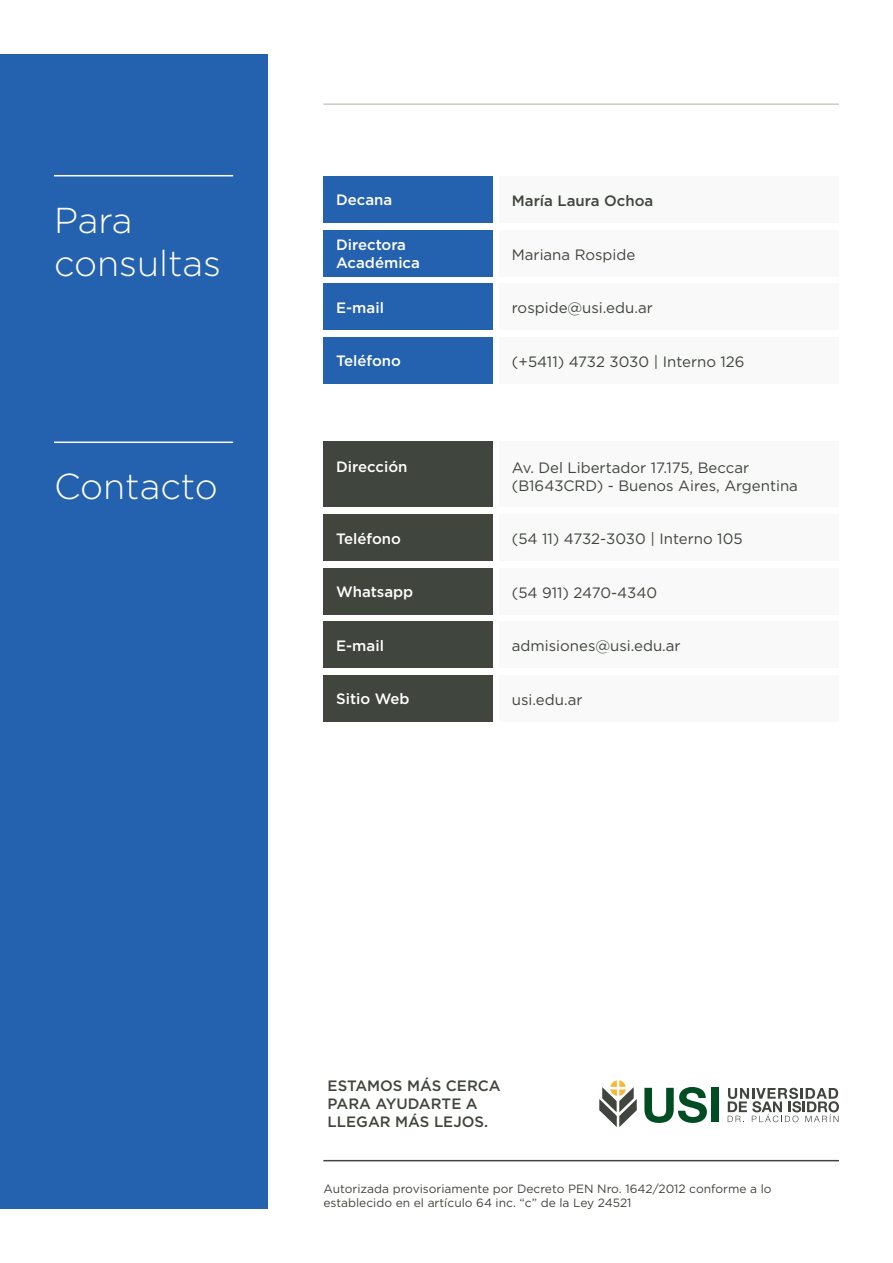
<style>
.page{position:relative;width:893px;height:1263px;background:#fff}
.page>*{position:absolute;margin:0;border:0;box-sizing:border-box;transform-origin:0 0}
.t1{font:300 36px/43.2px "Gotham";color:#fff}
.t2{font:15px "Gotham";color:#40453d}
.t3{font:500 15px/18px "Gotham";color:#fff}
.t4{font:500 15px/18px "Gotham";color:#40453d}
.t5{font:12px/14.4px "Gotham";color:#40453d}
</style>
<div class="page">
<hr style="left:323px;top:1160px;width:516px;height:1px;background:#40453d">
<svg style="left:728px;top:1088px;width:111px;height:34px"></svg>
<svg style="left:644px;top:1087px;width:63px;height:36px"></svg>
<div style="left:711px;top:1088px;width:8px;height:34px;background:#004c23"></div>
<svg style="left:599px;top:1080px;width:38px;height:47px"></svg>
<hr style="left:323px;top:103px;width:516px;height:2px;background:#c9ccc3">
<div style="left:0;top:54px;width:267px;height:1155px;background:#2461ae"></div>
<hr style="left:54px;top:175px;width:179px;height:1px;background:#fff">
<div style="left:323px;top:176px;width:170px;height:46px;background:#2461ae"></div>
<div style="left:323px;top:441px;width:170px;height:66px;background:#40453d"></div>
<div style="left:499px;top:176px;width:340px;height:46px;background:#f8f9f8"></div>
<div style="left:323px;top:230px;width:170px;height:46px;background:#2461ae"></div>
<div style="left:323px;top:514px;width:170px;height:47px;background:#40453d"></div>
<div style="left:323px;top:283px;width:170px;height:47px;background:#2461ae"></div>
<div style="left:323px;top:337px;width:170px;height:47px;background:#2461ae"></div>
<div style="left:323px;top:568px;width:170px;height:46px;background:#40453d"></div>
<div style="left:323px;top:621px;width:170px;height:47px;background:#40453d"></div>
<div style="left:323px;top:675px;width:170px;height:46px;background:#40453d"></div>
<div style="left:499px;top:230px;width:340px;height:46px;background:#f8f9f8"></div>
<div style="left:499px;top:514px;width:340px;height:47px;background:#f8f9f8"></div>
<div style="left:499px;top:283px;width:340px;height:47px;background:#f8f9f8"></div>
<div style="left:499px;top:337px;width:340px;height:47px;background:#f8f9f8"></div>
<div style="left:499px;top:568px;width:340px;height:46px;background:#f8f9f8"></div>
<div style="left:499px;top:621px;width:340px;height:47px;background:#f8f9f8"></div>
<div style="left:499px;top:675px;width:340px;height:46px;background:#f8f9f8"></div>
<div style="left:499px;top:441px;width:340px;height:66px;background:#f8f9f8"></div>
<hr style="left:54px;top:441px;width:179px;height:2px;background:#fff">
<h1 class="t1" style="left:54px;top:198px;width:169px">Para consultas</h1>
<p class="t3" style="left:336px;top:191px;width:58px">Decana</p>
<p class="t3" style="left:336px;top:235px;width:85px">Directora<br>Académica</p>
<p class="t3" style="left:336px;top:298px;width:49px">E-mail</p>
<p class="t3" style="left:336px;top:352px;width:66px">Teléfono</p>
<p class="t4" style="left:512px;top:191px;width:143px">María Laura Ochoa</p>
<p class="t2" style="left:512px;top:246px;width:125px">Mariana Rospide</p>
<p class="t2" style="left:512px;top:300px;width:142px">rospide@usi.edu.ar</p>
<p class="t2" style="left:512px;top:354px;width:234px">(+5411) 4732 3030 | Interno 126</p>
<p class="t3" style="left:336px;top:457px;width:73px">Dirección</p>
<p class="t2" style="left:512px;top:459px;width:239px">Av. Del Libertador 17.175, Beccar</p>
<h1 class="t1" style="left:54px;top:464px;width:165px">Contacto</h1>
<p class="t2" style="left:512px;top:477px;width:288px">(B1643CRD) - Buenos Aires, Argentina</p>
<p class="t3" style="left:336px;top:529px;width:66px">Teléfono</p>
<p class="t2" style="left:512px;top:531px;width:232px">(54 11) 4732-3030 | Interno 105</p>
<p class="t3" style="left:336px;top:582px;width:79px">Whatsapp</p>
<p class="t2" style="left:512px;top:584px;width:147px">(54 911) 2470-4340</p>
<p class="t3" style="left:336px;top:636px;width:49px">E-mail</p>
<p class="t2" style="left:512px;top:638px;width:170px">admisiones@usi.edu.ar</p>
<p class="t3" style="left:336px;top:689px;width:75px">Sitio Web</p>
<p class="t2" style="left:512px;top:691px;width:72px">usi.edu.ar</p>
<p class="t4" style="left:328px;top:1077px;width:175px">ESTAMOS MÁS CERCA<br>PARA AYUDARTE A<br>LLEGAR MÁS LEJOS.</p>
<p class="t5" style="left:323px;top:1181px;width:450px">Autorizada provisoriamente por Decreto PEN Nro. 1642/2012 conforme a lo establecido en el artículo 64 inc. “c” de la Ley 24521</p>
</div>
